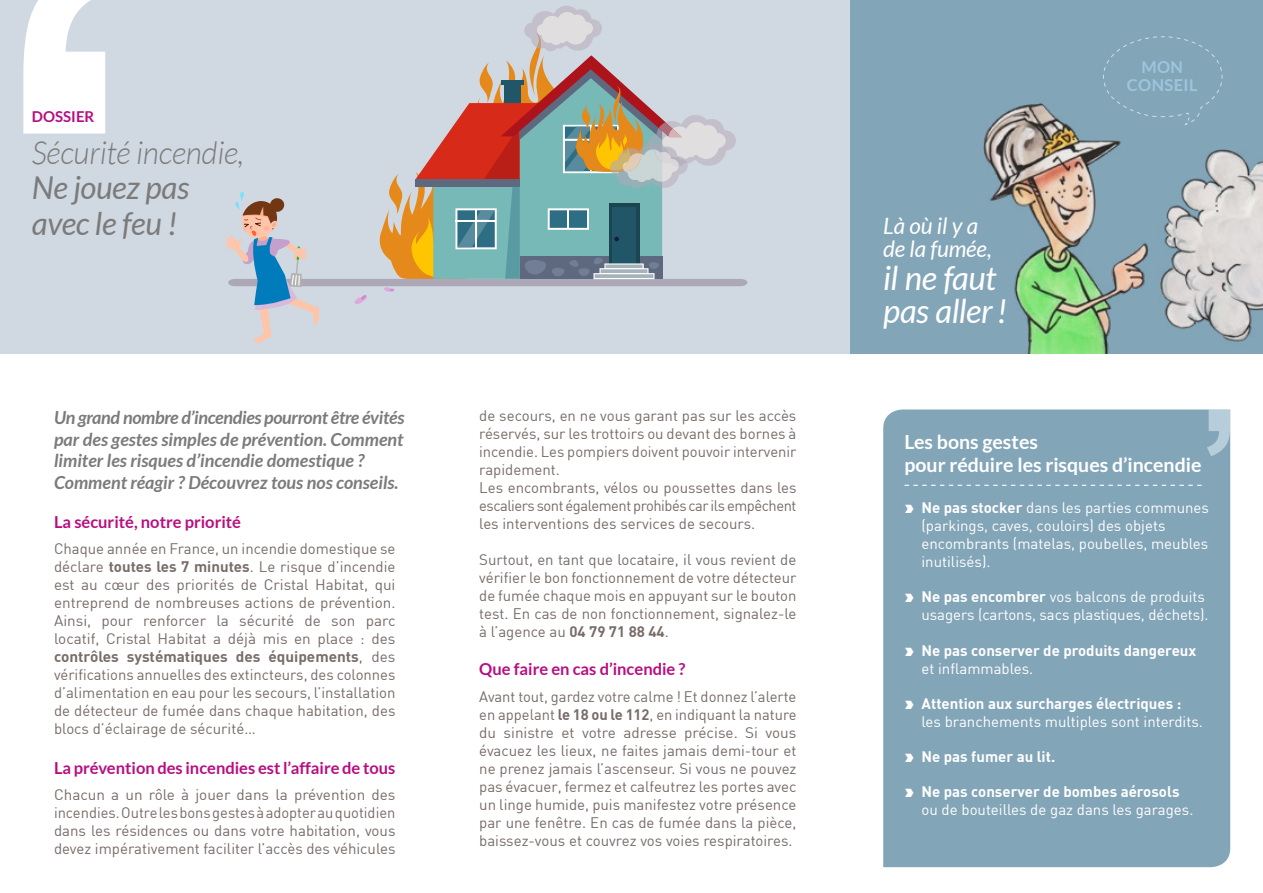
<style>
.page{position:relative;width:1263px;height:893px;background:#fff}
.page>*{position:absolute;margin:0;border:0;box-sizing:border-box;transform-origin:0 0}
.t1{font:italic 33px/33px "Lato";letter-spacing:-.015em;color:#fff}
.t2{font:italic 31.5px/35.5px "Lato";letter-spacing:-.01em;color:#7c7b7b}
.t3{font:italic 300 31.5px "Lato";letter-spacing:-.01em;color:#7c7b7b}
.t4{font:italic 22.5px/22.5px "Lato";letter-spacing:-.01em;color:#fff}
.t5{font:700 19.5px/23.4px "Lato";color:#fff}
.t6{font:italic 700 18px/21.6px "Lato";color:#7c7b7b}
.t7{font:700 16.5px "Lato";color:#b80e80}
.t8{font:700 16.35px/18.8px "Lato";letter-spacing:.025em;color:#9cc6de;text-align:center}
.t9{font:15px/18px "DIN";color:#776c68;text-align:justify}
.t10{font:15px/18px "DIN";color:#fff}
.t11{font:700 15px/18px "DIN";color:#fff}
.t12{font:700 15px "Lato";color:#b80e80}
.s1{font-weight:700}
.s2{font-weight:400}
</style>
<div class="page">
<div style="left:0;top:0;width:850px;height:353px;background:#d0d9e2"></div>
<div style="left:850px;top:0;width:413px;height:353px;background:#83a5b8"></div>
<img style="left:983px;top:102px;width:280px;height:251px">
<svg style="left:23px;top:0;width:83px;height:134px"></svg>
<div style="left:883px;top:409px;width:347px;height:458px;background:#83a5b8"></div>
<svg style="left:904px;top:485px;width:298px;height:1px"></svg>
<svg style="left:1207px;top:409px;width:23px;height:47px"></svg>
<svg style="left:1102px;top:36px;width:121px;height:90px"></svg>
<svg style="left:225px;top:6px;width:522px;height:337px"></svg>
<p class="t12" style="left:32px;top:108px;width:64px">DOSSIER</p>
<h2 class="t3" style="left:32px;top:136px;width:214px">Sécurité incendie,</h2>
<h2 class="t2" style="left:32px;top:171px;width:159px">Ne jouez pas avec le feu !</h2>
<p class="t6" style="left:54px;top:407px;width:352px">Un grand nombre d’incendies pourront être évités par des gestes simples de prévention. Comment limiter les risques d’incendie domestique ?<br>Comment réagir ? Découvrez tous nos conseils.</p>
<p class="t7" style="left:54px;top:512px;width:189px">La sécurité, notre priorité</p>
<p class="t9" style="left:54px;top:540px;width:343px">Chaque année en France, un incendie domestique se déclare <span class="s1">toutes les 7 minutes</span>. Le risque d’incendie est au cœur des priorités de Cristal Habitat, qui entreprend de nombreuses actions de prévention.<br>Ainsi, pour renforcer la sécurité de son parc locatif, Cristal Habitat a déjà mis en place : des <span class="s1">contrôles systématiques des équipements</span>, des vérifications annuelles des extincteurs, des colonnes d’alimentation en eau pour les secours, l’installation de détecteur de fumée dans chaque habitation, des blocs d’éclairage de sécurité…</p>
<p class="t7" style="left:54px;top:758px;width:343px">La prévention des incendies est l’affaire de tous</p>
<p class="t9" style="left:54px;top:786px;width:343px">Chacun a un rôle à jouer dans la prévention des incendies. Outre les bons gestes à adopter au quotidien dans les résidences ou dans votre habitation, vous devez impérativement faciliter l’accès des véhicules</p>
<p class="t9" style="left:479px;top:406px;width:319px;text-align:left">de secours, en ne vous garant pas sur les accès réservés, sur les trottoirs ou devant des bornes à incendie. Les pompiers doivent pouvoir intervenir rapidement.<br>Les encombrants, vélos ou poussettes dans les escaliers sont également prohibés car ils empêchent les interventions des services de secours.</p>
<p class="t9" style="left:479px;top:550px;width:319px">Surtout, en tant que locataire, il vous revient de vérifier le bon fonctionnement de votre détecteur de fumée chaque mois en appuyant sur le bouton test. En cas de non fonctionnement, signalez-le à l’agence au <span class="s1">04 79 71 88 44</span>.</p>
<p class="t7" style="left:479px;top:660px;width:208px">Que faire en cas d’incendie ?</p>
<p class="t9" style="left:479px;top:687px;width:319px">Avant tout, gardez votre calme ! Et donnez l’alerte en appelant <span class="s1">le 18 ou le 112</span>, en indiquant la nature du sinistre et votre adresse précise. Si vous évacuez les lieux, ne faites jamais demi-tour et ne prenez jamais l’ascenseur. Si vous ne pouvez pas évacuer, fermez et calfeutrez les portes avec un linge humide, puis manifestez votre présence par une fenêtre. En cas de fumée dans la pièce, baissez-vous et couvrez vos voies respiratoires.</p>
<h3 class="t4" style="left:883px;top:215px;width:110px">Là où il y a de la fumée,</h3>
<h1 class="t1" style="left:883px;top:262px;width:126px">il ne faut pas aller!</h1>
<p class="t8" style="left:1127px;top:57px;width:72px">MON<br>CONSEIL</p>
<h3 class="t5" style="left:904px;top:429px;width:298px">Les bons gestes<br>pour réduire les risques d’incendie</h3>
<p class="t10" style="left:921px;top:499px;width:289px;text-indent:-17px">❱ <span class="s1">Ne pas stocker</span> dans les parties communes (parkings, caves, couloirs) des objets encombrants (matelas, poubelles, meubles inutilisés).</p>
<p class="t10" style="left:904px;top:588px;width:306px;text-align:right">❱ <span class="s1">Ne pas encombrer</span> vos balcons de produits usagers (cartons, sacs plastiques, déchets).</p>
<p class="t11" style="left:921px;top:640px;width:276px;text-indent:-17px">❱ Ne pas conserver de produits dangereux <span class="s2">et inflammables.</span></p>
<p class="t10" style="left:921px;top:694px;width:283px;text-indent:-17px">❱ <span class="s1">Attention aux surcharges électriques : </span>les branchements multiples sont interdits.</p>
<p class="t11" style="left:904px;top:746px;width:152px">❱ Ne pas fumer au lit.</p>
<p class="t10" style="left:921px;top:782px;width:273px;text-indent:-17px">❱ <span class="s1">Ne pas conserver de bombes aérosols </span>ou de bouteilles de gaz dans les garages.</p>
</div>
